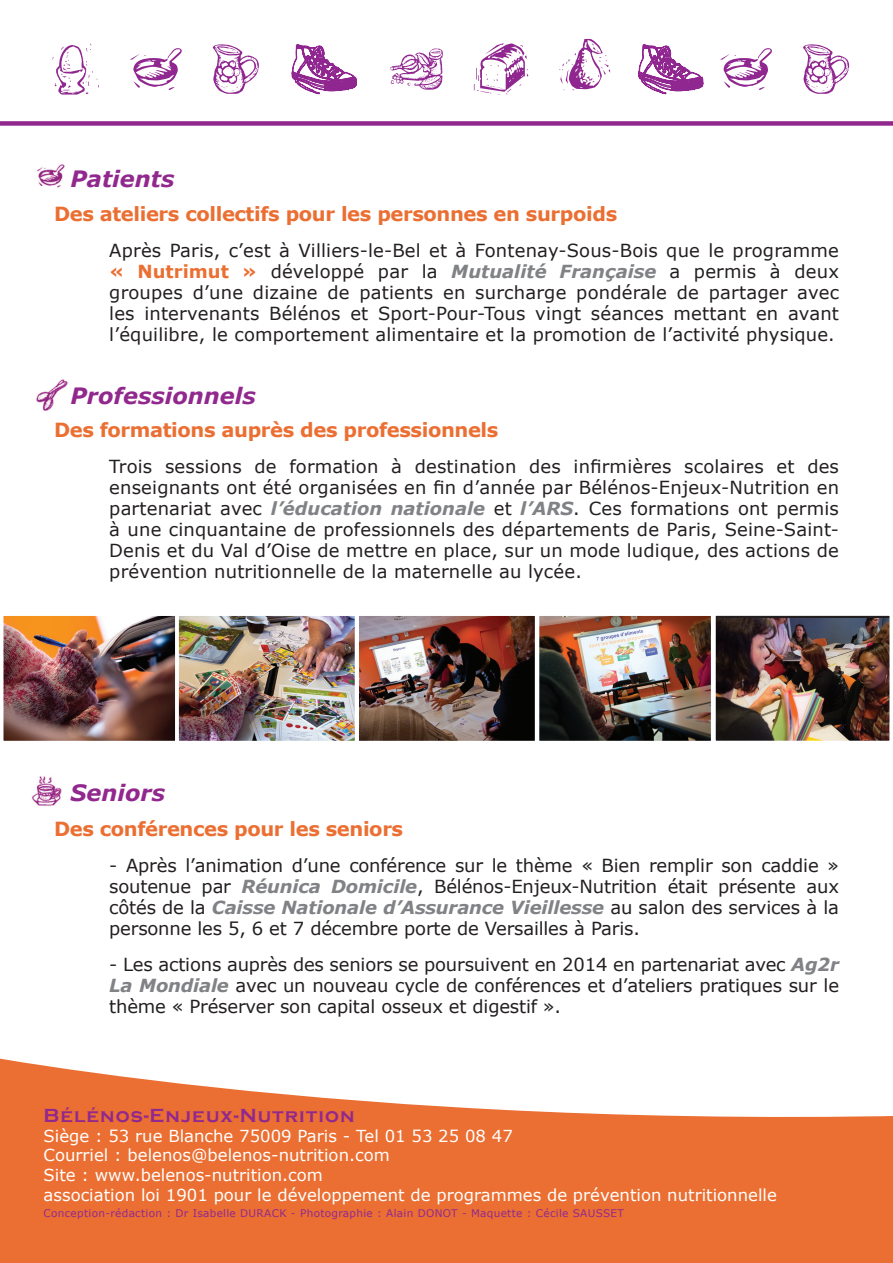
<style>
.page{position:relative;width:893px;height:1263px;background:#fff}
.page>*{position:absolute;margin:0;border:0;box-sizing:border-box;transform-origin:0 0}
.t1{font:italic 700 22.5px "Verdana";color:#91288e}
.t2{font:700 19.5px "Verdana";letter-spacing:-.02em;color:#eb6f32}
.t3{font:700 19.5px "Copperplate Gothic";letter-spacing:.06em;color:#91288e}
.t4{font:18px/21px "Verdana";letter-spacing:-.005em;color:#231f20;text-align:justify}
.t5{font:16.5px/19.8px "Verdana";color:#fff}
.t6{font:10.5px "Verdana";letter-spacing:.03em;color:#91288e}
.s1{font-weight:700;color:#eb6f32}
.s2{font-weight:700;font-style:italic;color:#808285}
</style>
<div class="page">
<img style="left:36px;top:164px;width:29px;height:24px">
<svg style="left:0;top:1058px;width:893px;height:205px;fill:#eb6f32"></svg>
<div style="left:0;top:121px;width:893px;height:5px;background:#91288e"></div>
<svg style="left:52px;top:44px;width:47px;height:51px"></svg>
<svg style="left:390px;top:48px;width:53px;height:42px"></svg>
<svg style="left:474px;top:43px;width:54px;height:52px"></svg>
<svg style="left:130px;top:48px;width:52px;height:42px"></svg>
<svg style="left:213px;top:44px;width:46px;height:50px"></svg>
<svg style="left:292px;top:44px;width:65px;height:50px"></svg>
<svg style="left:560px;top:39px;width:50px;height:51px"></svg>
<hr style="left:654px;top:30px;width:39px;height:1px;background:#000">
<hr style="left:654px;top:162px;width:39px;height:1px;background:#000">
<svg style="left:720px;top:48px;width:52px;height:42px"></svg>
<svg style="left:803px;top:44px;width:46px;height:50px"></svg>
<svg style="left:638px;top:44px;width:65px;height:50px"></svg>
<img style="left:32px;top:776px;width:30px;height:30px">
<img style="left:36px;top:379px;width:32px;height:32px">
<img style="left:4px;top:616px;width:171px;height:124px">
<div style="left:0;top:612px;width:179px;height:132px;border:3px solid #fff"></div>
<img style="left:179px;top:616px;width:175px;height:124px">
<div style="left:175px;top:612px;width:183px;height:132px;border:3px solid #fff"></div>
<img style="left:359px;top:616px;width:175px;height:124px">
<div style="left:355px;top:612px;width:183px;height:132px;border:3px solid #fff"></div>
<svg style="left:716px;top:616px;width:173px;height:3px"></svg>
<img style="left:716px;top:619px;width:173px;height:121px">
<div style="left:712px;top:612px;width:181px;height:132px;border:3px solid #fff"></div>
<img style="left:540px;top:616px;width:170px;height:124px">
<div style="left:536px;top:612px;width:178px;height:132px;border:3px solid #fff"></div>
<p class="t1" style="left:70px;top:163px;width:106px">Patients</p>
<p class="t2" style="left:54px;top:200px;width:565px">Des ateliers collectifs pour les personnes en surpoids</p>
<p class="t4" style="left:109px;top:240px;width:731px">Après Paris, c’est à Villiers-le-Bel et à Fontenay-Sous-Bois que le programme <span class="s1">« Nutrimut »</span> développé par la <span class="s2">Mutualité Française</span> a permis à deux groupes d’une dizaine de patients en surcharge pondérale de partager avec les intervenants Bélénos et Sport-Pour-Tous vingt séances mettant en avant l’équilibre, le comportement alimentaire et la promotion de l’activité physique.</p>
<p class="t1" style="left:70px;top:380px;width:187px">Professionnels</p>
<p class="t2" style="left:54px;top:416px;width:446px">Des formations auprès des professionnels</p>
<p class="t4" style="left:109px;top:456px;width:731px">Trois sessions de formation à destination des infirmières scolaires et des enseignants ont été organisées en fin d’année par Bélénos-Enjeux-Nutrition en partenariat avec <span class="s2">l’éducation nationale</span> et <span class="s2">l’ARS</span>. Ces formations ont permis à une cinquantaine de professionnels des départements de Paris, Seine-Saint-Denis et du Val d’Oise de mettre en place, sur un mode ludique, des actions de prévention nutritionnelle de la maternelle au lycée.</p>
<p class="t1" style="left:70px;top:777px;width:96px">Seniors</p>
<p class="t2" style="left:54px;top:815px;width:351px">Des conférences pour les seniors</p>
<p class="t4" style="left:109px;top:855px;width:731px">- Après l’animation d’une conférence sur le thème « Bien remplir son caddie » soutenue par <span class="s2">Réunica Domicile</span>, Bélénos-Enjeux-Nutrition était présente aux côtés de la <span class="s2">Caisse Nationale d’Assurance Vieillesse</span> au salon des services à la personne les 5, 6 et 7 décembre porte de Versailles à Paris.</p>
<p class="t4" style="left:109px;top:954px;width:731px">- Les actions auprès des seniors se poursuivent en 2014 en partenariat avec <span class="s2">Ag2r La Mondiale</span> avec un nouveau cycle de conférences et d’ateliers pratiques sur le thème « Préserver son capital osseux et digestif ».</p>
<p class="t3" style="left:44px;top:1104px;width:313px">Bélénos-Enjeux-Nutrition</p>
<p class="t5" style="left:44px;top:1125px;width:735px">Siège : 53 rue Blanche 75009 Paris - Tel 01 53 25 08 47<br>Courriel : belenos@belenos-nutrition.com<br>Site : www.belenos-nutrition.com<br>association loi 1901 pour le développement de programmes de prévention nutritionnelle</p>
<p class="t6" style="left:44px;top:1206px;width:582px">Conception-rédaction : Dr Isabelle DURACK - Photographie : Alain DONOT - Maquette : Cécile SAUSSET</p>
</div>
